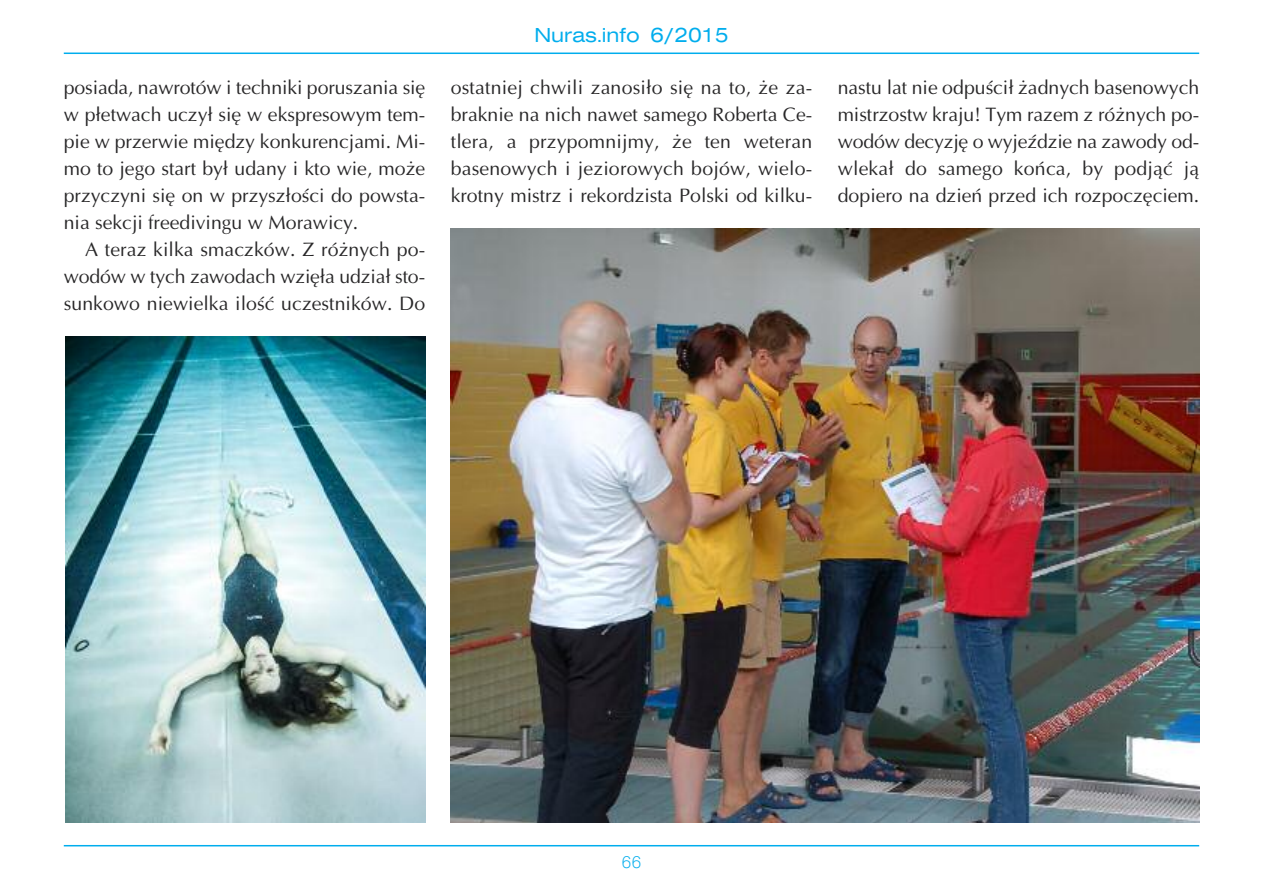
<style>
.page{position:relative;width:1263px;height:893px;background:#fff}
.page>*{position:absolute;margin:0;border:0;box-sizing:border-box;transform-origin:0 0}
.t1{font:expanded 21px "Nimbus Sans DEE";color:#00aded}
.t2{font:19.5px/27px "Ottawa";color:#272627;text-align:justify}
.t3{font:300 18px "Accius TEE";color:#00aded}
</style>
<div class="page">
<hr style="left:64px;top:53px;width:1135px;height:1px;background:#00aded">
<hr style="left:64px;top:845px;width:1135px;height:1px;background:#00aded">
<img style="left:65px;top:337px;width:360px;height:486px">
<img style="left:451px;top:229px;width:748px;height:594px">
<p class="t2" style="left:64px;top:73px;width:363px">posiada, nawrotów i techniki poruszania się w płetwach uczył się w ekspresowym tem&shy;pie w przerwie między konkurencjami. Mi&shy;mo to jego start był udany i kto wie, może przyczyni się on w przyszłości do powsta&shy;nia sekcji freedivingu w Morawicy.</p>
<p class="t2" style="left:64px;top:235px;width:363px;text-indent:21px">A teraz kilka smaczków. Z różnych po&shy;wodów w tych zawodach wzięła udział sto&shy;sunkowo niewielka ilość uczestników. Do</p>
<p class="t1" style="left:534px;top:22px;width:196px">Nuras.info 6/2015</p>
<p class="t2" style="left:451px;top:73px;width:363px">ostatniej chwili zanosiło się na to, że za&shy;braknie na nich nawet samego Roberta Ce&shy;tlera, a przypomnijmy, że ten weteran basenowych i jeziorowych bojów, wielo&shy;krotny mistrz i rekordzista Polski od kilku-</p>
<p class="t2" style="left:838px;top:73px;width:363px">nastu lat nie odpuścił żadnych basenowych mistrzostw kraju! Tym razem z różnych po&shy;wodów decyzję o wyjeździe na zawody od&shy;wlekał do samego końca, by podjąć ją dopiero na dzień przed ich rozpoczęciem.</p>
<p class="t3" style="left:621px;top:851px;width:22px">66</p>
</div>
